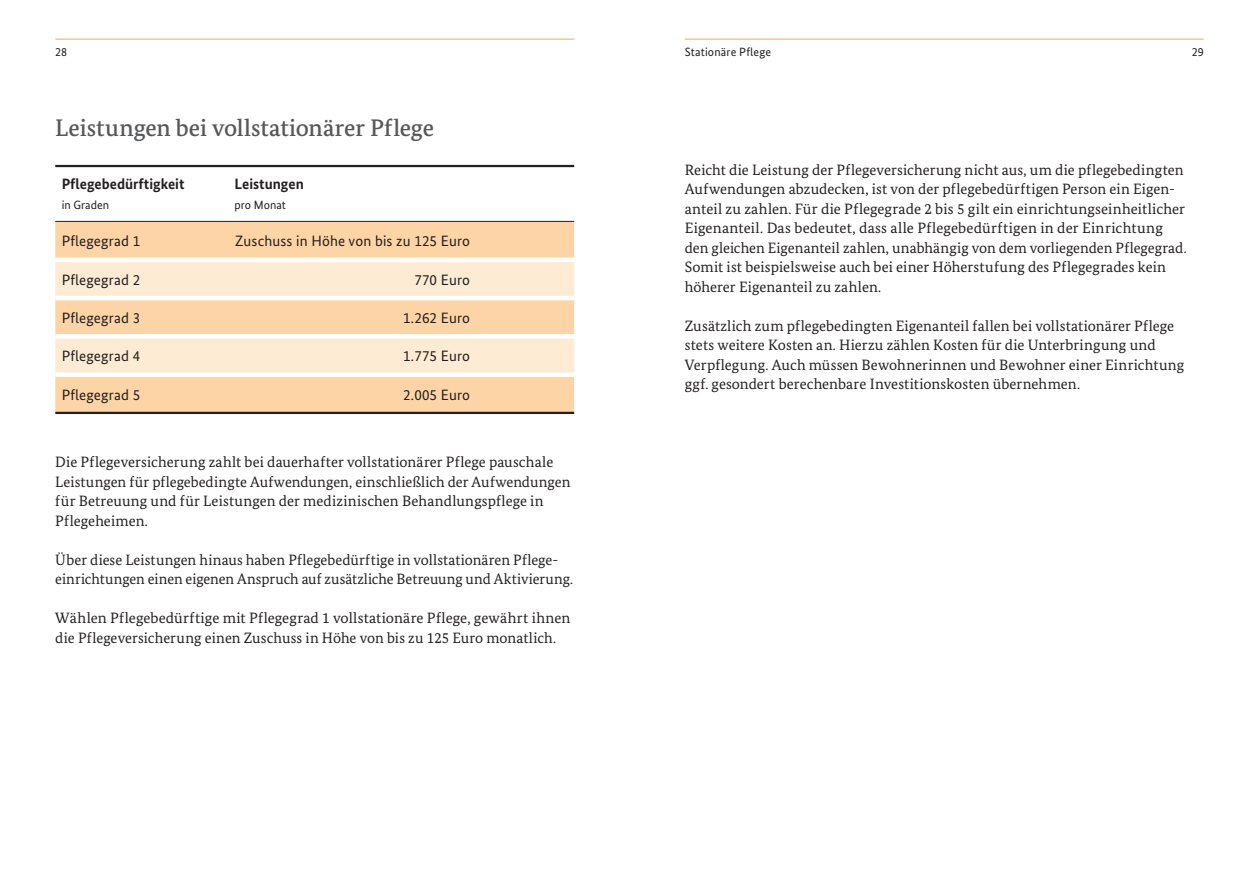
<style>
.page{position:relative;width:1259px;height:893px;background:#fff}
.page>*{position:absolute;margin:0;border:0;box-sizing:border-box;transform-origin:0 0}
.t1{font:500 24px "Bundes Serif";color:#57585a}
.t2{font:15px/19.5px "Bundes Serif";letter-spacing:.005em;color:#231f20}
.t3{font:15px "Bundes Sans";letter-spacing:.01em;color:#231f20}
.t4{font:700 15px "Bundes Sans";color:#231f20}
.t5{font:12px "Bundes Sans";color:#231f20}
</style>
<div class="page">
<hr style="left:55px;top:39px;width:519px;height:1px;background:#f9a64a">
<hr style="left:685px;top:39px;width:518px;height:1px;background:#f9a64a">
<div style="left:55px;top:222px;width:519px;height:190px;background:#fdd4a6"></div>
<svg style="left:55px;top:262px;width:519px;height:110px;background:#fde3c4"></svg>
<hr style="left:55px;top:165px;width:519px;height:2px;background:#231f20">
<hr style="left:55px;top:412px;width:173px;height:2px;background:#231f20">
<hr style="left:228px;top:412px;width:346px;height:2px;background:#231f20">
<hr style="left:55px;top:258px;width:519px;height:4px;background:#fff">
<hr style="left:55px;top:296px;width:519px;height:4px;background:#fff">
<div style="left:55px;top:334px;width:519px;height:5px;background:#fff"></div>
<div style="left:55px;top:372px;width:173px;height:5px;background:#fff"></div>
<div style="left:228px;top:372px;width:346px;height:5px;background:#fff"></div>
<hr style="left:55px;top:221px;width:173px;height:1px;background:#231f20">
<hr style="left:228px;top:221px;width:346px;height:1px;background:#231f20">
<p class="t5" style="left:55px;top:48px;width:13px">28</p>
<p class="t5" style="left:685px;top:48px;width:88px">Stationäre Pflege</p>
<p class="t5" style="left:1191px;top:48px;width:13px">29</p>
<h1 class="t1" style="left:55px;top:118px;width:380px">Leistungen bei vollstationärer Pflege</h1>
<p class="t4" style="left:62px;top:178px;width:124px">Pflege bedürftigkeit</p>
<p class="t5" style="left:62px;top:200px;width:49px">in Graden</p>
<p class="t4" style="left:235px;top:178px;width:71px">Leistungen</p>
<p class="t5" style="left:235px;top:200px;width:53px">pro Monat</p>
<p class="t3" style="left:62px;top:236px;width:80px">Pflegegrad 1</p>
<p class="t3" style="left:235px;top:236px;width:236px">Zuschuss in Höhe von bis zu 125 Euro</p>
<p class="t3" style="left:62px;top:274px;width:80px">Pflegegrad 2</p>
<p class="t3" style="left:414px;top:274px;width:57px">770 Euro</p>
<p class="t3" style="left:62px;top:313px;width:80px">Pflegegrad 3</p>
<p class="t3" style="left:403px;top:313px;width:68px">1.262 Euro</p>
<p class="t3" style="left:62px;top:351px;width:80px">Pflegegrad 4</p>
<p class="t3" style="left:403px;top:351px;width:68px">1.775 Euro</p>
<p class="t3" style="left:62px;top:389px;width:80px">Pflegegrad 5</p>
<p class="t3" style="left:403px;top:389px;width:68px">2.005 Euro</p>
<p class="t2" style="left:55px;top:453px;width:517px">Die Pflegeversicherung zahlt bei dauerhafter vollstationärer Pflege pauschale Leistungen für pflegebedingte Aufwendungen, einschließlich der Aufwendungen für Betreuung und für Leistungen der medizinischen Behandlungspflege in Pflegeheimen.</p>
<p class="t2" style="left:55px;top:551px;width:519px">Über diese Leistungen hinaus haben Pflegebedürftige in vollstationären Pflege&shy;einrichtungen einen eigenen Anspruch auf zusätzliche Betreuung und Aktivierung.</p>
<p class="t2" style="left:55px;top:609px;width:516px">Wählen Pflegebedürftige mit Pflegegrad 1 vollstationäre Pflege, gewährt ihnen die Pflegeversicherung einen Zuschuss in Höhe von bis zu 125 Euro monatlich.</p>
<p class="t2" style="left:685px;top:161px;width:503px">Reicht die Leistung der Pflegeversicherung nicht aus, um die pflegebedingten Aufwendungen abzudecken, ist von der pflegebedürftigen Person ein Eigen&shy;anteil zu zahlen. Für die Pflegegrade 2 bis 5 gilt ein einrichtungseinheitlicher Eigenanteil. Das bedeutet, dass alle Pflegebedürftigen in der Einrichtung den gleichen Eigenanteil zahlen, unabhängig von dem vorliegenden Pflegegrad.<br>Somit ist beispielsweise auch bei einer Höherstufung des Pflegegrades kein höherer Eigenanteil zu zahlen.</p>
<p class="t2" style="left:685px;top:317px;width:501px">Zusätzlich zum pflegebedingten Eigenanteil fallen bei vollstationärer Pflege stets weitere Kosten an. Hierzu zählen Kosten für die Unterbringung und Verpflegung. Auch müssen Bewohnerinnen und Bewohner einer Einrichtung ggf. gesondert berechenbare Investitionskosten übernehmen.</p>
</div>
